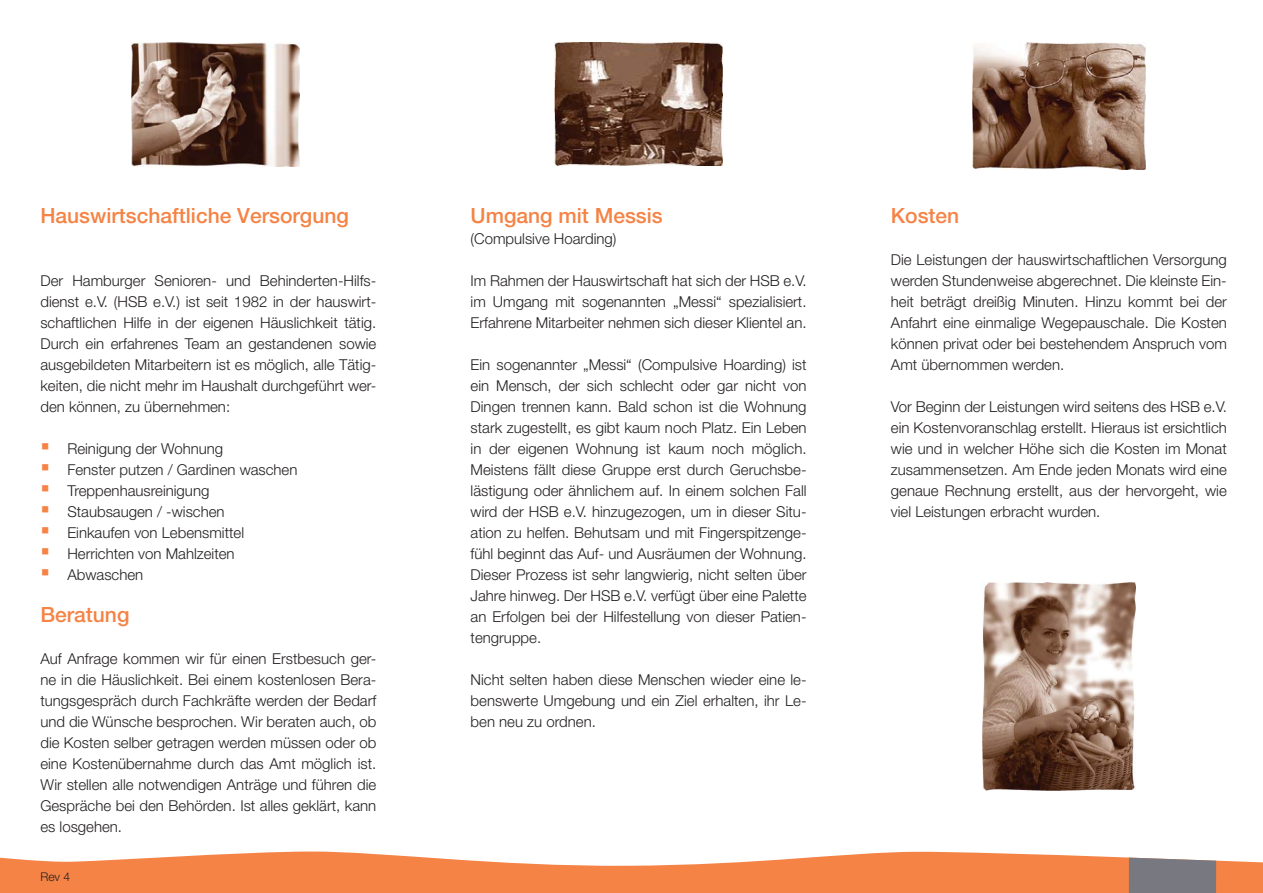
<style>
.page{position:relative;width:1263px;height:893px;background:#fff}
.page>*{position:absolute;margin:0;border:0;box-sizing:border-box;transform-origin:0 0}
.t1{font:500 21px "Helvetica Neue CE";color:#f58345}
.t2{font:300 15px/21px "Helvetica Neue";color:#231f20;text-align:justify}
.t3{font:300 12px "Helvetica Neue";color:#231f20}
.s1{color:#f58345}
</style>
<div class="page">
<svg style="left:0;top:851px;width:1263px;height:42px;fill:#f58345"></svg>
<div style="left:1129px;top:858px;width:87px;height:35px;background:#787980"></div>
<img style="left:972px;top:43px;width:173px;height:127px">
<img style="left:554px;top:43px;width:169px;height:123px">
<img style="left:132px;top:43px;width:167px;height:123px">
<img style="left:982px;top:583px;width:153px;height:207px">
<h1 class="t1" style="left:40px;top:208px;width:310px">Hauswirtschaftliche Versorgung</h1>
<p class="t2" style="left:40px;top:271px;width:337px">Der Hamburger Senioren- und Behinderten-Hilfs&shy;dienst e.V. (HSB e.V.) ist seit 1982 in der hauswirt&shy;schaftlichen Hilfe in der eigenen Häuslichkeit tätig.<br>Durch ein erfahrenes Team an gestandenen sowie ausgebildeten Mitarbeitern ist es möglich, alle Tätig&shy;keiten, die nicht mehr im Haushalt durchgeführt wer&shy;den können, zu übernehmen:</p>
<p class="t2" style="left:40px;top:439px;width:184px"><span class="s1">▪</span> Reinigung der Wohnung</p>
<p class="t2" style="left:40px;top:460px;width:259px"><span class="s1">▪</span> Fenster putzen / Gardinen waschen</p>
<p class="t2" style="left:40px;top:481px;width:171px"><span class="s1">▪</span> Treppenhausreinigung</p>
<p class="t2" style="left:40px;top:502px;width:186px"><span class="s1">▪</span> Staubsaugen / -wischen</p>
<p class="t2" style="left:40px;top:523px;width:205px"><span class="s1">▪</span> Einkaufen von Lebensmittel</p>
<p class="t2" style="left:40px;top:544px;width:196px"><span class="s1">▪</span> Herrichten von Mahlzeiten</p>
<p class="t2" style="left:40px;top:565px;width:104px"><span class="s1">▪</span> Abwaschen</p>
<h1 class="t1" style="left:40px;top:607px;width:91px">Beratung</h1>
<p class="t2" style="left:40px;top:649px;width:337px">Auf Anfrage kommen wir für einen Erstbesuch ger&shy;ne in die Häuslichkeit. Bei einem kostenlosen Bera&shy;tungsgespräch durch Fachkräfte werden der Bedarf und die Wünsche besprochen. Wir beraten auch, ob die Kosten selber getragen werden müssen oder ob eine Kostenübernahme durch das Amt möglich ist.<br>Wir stellen alle notwendigen Anträge und führen die Gespräche bei den Behörden. Ist alles geklärt, kann es losgehen.</p>
<p class="t3" style="left:40px;top:873px;width:31px">Rev 4</p>
<h1 class="t1" style="left:471px;top:208px;width:194px">Umgang mit Messis</h1>
<p class="t2" style="left:471px;top:229px;width:147px">(Compulsive Hoarding)</p>
<p class="t2" style="left:471px;top:271px;width:337px">Im Rahmen der Hauswirtschaft hat sich der HSB e.V. im Umgang mit sogenannten „Messi“ spezialisiert.<br>Erfahrene Mitarbeiter nehmen sich dieser Klientel an.</p>
<p class="t2" style="left:471px;top:355px;width:337px">Ein sogenannter „Messi“ (Compulsive Hoarding) ist ein Mensch, der sich schlecht oder gar nicht von Dingen trennen kann. Bald schon ist die Wohnung stark zugestellt, es gibt kaum noch Platz. Ein Leben in der eigenen Wohnung ist kaum noch möglich.<br>Meistens fällt diese Gruppe erst durch Geruchsbe&shy;lästigung oder ähnlichem auf. In einem solchen Fall wird der HSB e.V. hinzugezogen, um in dieser Situ&shy;ation zu helfen. Behutsam und mit Fingerspitzenge&shy;fühl beginnt das Auf- und Ausräumen der Wohnung.<br>Dieser Prozess ist sehr langwierig, nicht selten über Jahre hinweg. Der HSB e.V. verfügt über eine Palette an Erfolgen bei der Hilfestellung von dieser Patien&shy;tengruppe.</p>
<p class="t2" style="left:471px;top:670px;width:337px">Nicht selten haben diese Menschen wieder eine le&shy;benswerte Umgebung und ein Ziel erhalten, ihr Le&shy;ben neu zu ordnen.</p>
<h1 class="t1" style="left:891px;top:208px;width:70px">Kosten</h1>
<p class="t2" style="left:891px;top:250px;width:337px">Die Leistungen der hauswirtschaftlichen Versorgung werden Stundenweise abgerechnet. Die kleinste Ein&shy;heit beträgt dreißig Minuten. Hinzu kommt bei der Anfahrt eine einmalige Wegepauschale. Die Kosten können privat oder bei bestehendem Anspruch vom Amt übernommen werden.</p>
<p class="t2" style="left:891px;top:397px;width:337px">Vor Beginn der Leistungen wird seitens des HSB e.V. ein Kostenvoranschlag erstellt. Hieraus ist ersichtlich wie und in welcher Höhe sich die Kosten im Monat zusammensetzen. Am Ende jeden Monats wird eine genaue Rechnung erstellt, aus der hervorgeht, wie viel Leistungen erbracht wurden.</p>
</div>
